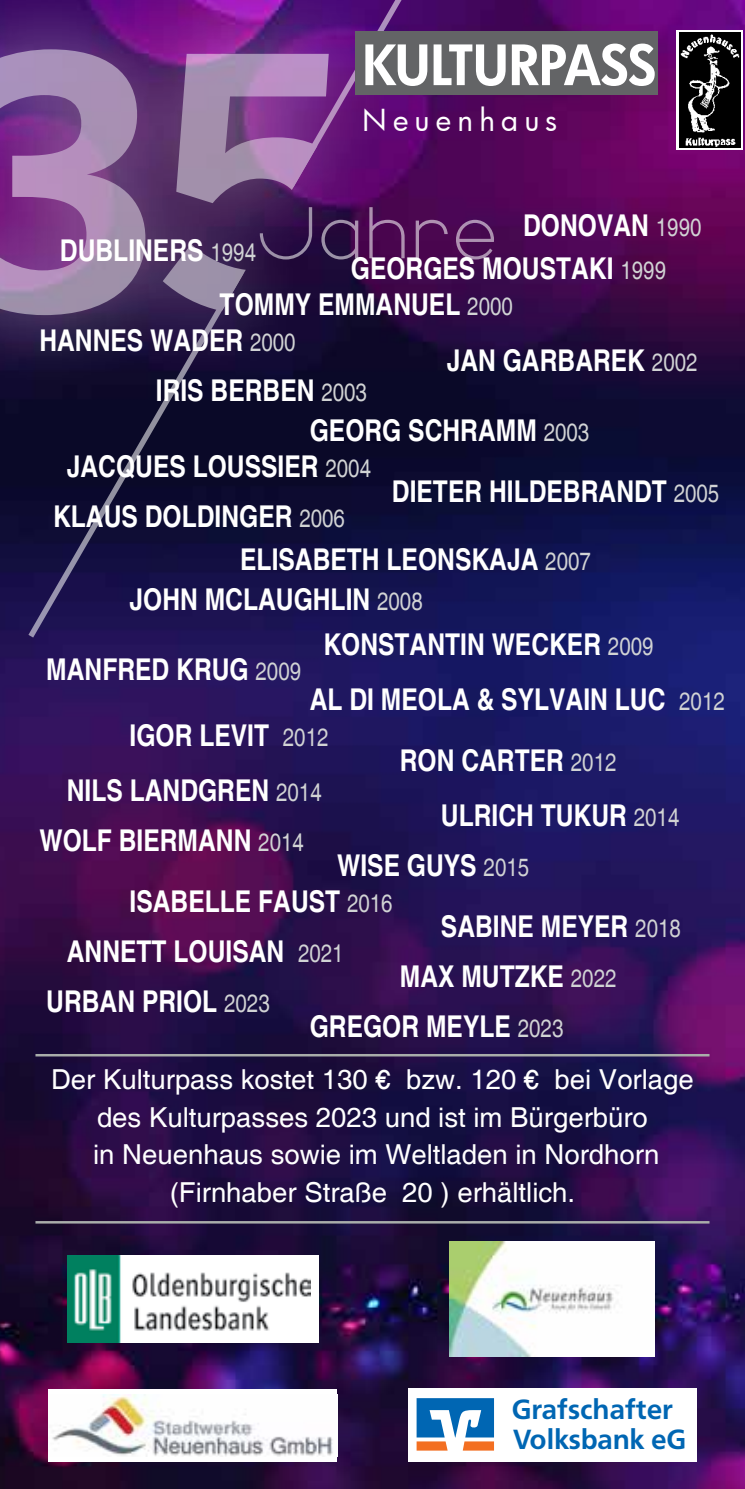
<style>
.page{position:relative;width:745px;height:1489px;background:#fff}
.page>*{position:absolute;margin:0;border:0;box-sizing:border-box;transform-origin:0 0}
.t1{font:800 54px "Futura";letter-spacing:-.005em;color:#fff}
.t2{font:700 condensed 30px/40px "Helvetica";color:#fff}
.t3{font:29.75px "Futura";letter-spacing:.21em;color:#fff}
.t4{font:27.5px/37.5px "Helvetica";color:#fff;text-align:center}
.t5{font:700 27.25px "Frutiger VR";color:#0066b3}
.s1{font-weight:400;font-size:25px;color:#d1d3d4}
</style>
<div class="page">
<img style="left:0;top:0;width:744px;height:1488px">
<hr style="left:35px;top:1053px;width:674px;height:3px;background:#a9adaa">
<hr style="left:35px;top:1220px;width:674px;height:3px;background:#a9adaa">
<div style="left:0;top:0;width:403px;height:392px;background:#fff;opacity:.75"></div>
<svg style="left:0;top:49px;width:328px;height:266px;background:#7e578d"></svg>
<svg style="left:283px;top:0;width:225px;height:193px;background:#621a75"></svg>
<svg style="left:23px;top:264px;width:225px;height:376px;background:#241d46"></svg>
<svg style="left:259px;top:207px;width:234px;height:52px;background:#4b1c58"></svg>
<div style="left:354px;top:31px;width:303px;height:63px;background:#636466"></div>
<svg style="left:675px;top:30px;width:67px;height:120px"></svg>
<img style="left:678px;top:33px;width:62px;height:114px">
<div style="left:48px;top:1389px;width:289px;height:72px;background:#fff"></div>
<img style="left:52px;top:1394px;width:281px;height:62px">
<div style="left:67px;top:1254px;width:251px;height:88px;background:#fff"></div>
<img style="left:67px;top:1254px;width:243px;height:88px">
<div style="left:407px;top:1387px;width:289px;height:73px;background:#fff"></div>
<svg style="left:416px;top:1398px;width:77px;height:52px"></svg>
<img style="left:449px;top:1241px;width:205px;height:115px">
<h1 class="t1" style="left:362px;top:29px;width:295px">KULTURPASS</h1>
<p class="t3" style="left:362px;top:100px;width:197px">Neuenhaus</p>
<p class="t2" style="left:60px;top:231px;width:197px">DUBLINERS <span class="s1">1994</span></p>
<p class="t2" style="left:522px;top:206px;width:180px">DONOVAN <span class="s1">1990</span></p>
<p class="t2" style="left:350px;top:248px;width:316px">GEORGES MOUSTAKI <span class="s1">1999</span></p>
<p class="t2" style="left:39px;top:284px;width:66px">T</p>
<p class="t2" style="left:234px;top:284px;width:103px">OMMY EMM</p>
<p class="t2" style="left:375px;top:284px;width:139px">ANUEL <span class="s1">2000</span></p>
<p class="t2" style="left:39px;top:320px;width:257px">HANNES WADER <span class="s1">2000</span></p>
<p class="t2" style="left:446px;top:340px;width:252px">JAN GARBAREK <span class="s1">2002</span></p>
<p class="t2" style="left:309px;top:370px;width:281px;text-indent:-154px">IRIS BERBEN <span class="s1">2003<br></span>GEORG SCHRAMM <span class="s1">2003</span></p>
<p class="t2" style="left:67px;top:446px;width:305px">JACQUES LOUSSIER <span class="s1">2004</span></p>
<p class="t2" style="left:391px;top:471px;width:329px">DIETER HILDEBRANDT <span class="s1">2005</span></p>
<p class="t2" style="left:53px;top:496px;width:293px">KLAUS DOLDINGER <span class="s1">2006</span></p>
<p class="t2" style="left:240px;top:539px;width:352px">ELISABETH LEONSKAJA <span class="s1">2007</span></p>
<p class="t2" style="left:129px;top:579px;width:294px">JOHN MCLAUGHLIN <span class="s1">2008</span></p>
<p class="t2" style="left:323px;top:624px;width:331px">KONSTANTIN WECKER <span class="s1">2009</span></p>
<p class="t2" style="left:39px;top:654px;width:263px;line-height:30px">MANFRED KRUG <span class="s1">2009<br></span>A</p>
<p class="t2" style="left:327px;top:679px;width:398px">L DI MEOLA &amp; SYLVAIN LUC <span class="s1">2012</span></p>
<p class="t2" style="left:39px;top:715px;width:40px">IG</p>
<p class="t2" style="left:155px;top:715px;width:174px">OR LEVIT <span class="s1">2012</span></p>
<p class="t2" style="left:67px;top:770px;width:256px">NILS LANDGREN <span class="s1">2014</span></p>
<p class="t2" style="left:39px;top:820px;width:266px">WOLF BIERMANN <span class="s1">2014</span></p>
<p class="t2" style="left:39px;top:740px;width:77px">R</p>
<p class="t2" style="left:417px;top:740px;width:200px">ON CARTER <span class="s1">2012</span></p>
<p class="t2" style="left:440px;top:795px;width:240px">ULRICH TUKUR <span class="s1">2014</span></p>
<p class="t2" style="left:337px;top:845px;width:193px">WISE GUYS <span class="s1">2015</span></p>
<p class="t2" style="left:39px;top:881px;width:49px">I</p>
<p class="t2" style="left:136px;top:881px;width:258px">SABELLE FAUST <span class="s1">2016</span></p>
<p class="t2" style="left:67px;top:931px;width:278px">ANNETT LOUISAN <span class="s1">2021</span></p>
<p class="t2" style="left:46px;top:981px;width:225px">URBAN PRIOL <span class="s1">2023</span></p>
<p class="t2" style="left:440px;top:906px;width:241px">SABINE MEYER <span class="s1">2018</span></p>
<p class="t2" style="left:399px;top:956px;width:218px">MAX MUTZKE <span class="s1">2022</span></p>
<p class="t2" style="left:309px;top:1006px;width:255px">GREGOR MEYLE <span class="s1">2023</span></p>
<p class="t4" style="left:51px;top:1061px;width:643px">Der Kulturpass kostet 130 € bzw. 120 € bei Vorlage des Kulturpasses 2023 und ist im Bürgerbüro<br>in Neuenhaus sowie im Weltladen in Nordhorn (Firnhaber Straße 20 ) erhältlich.</p>
<p class="t5" style="left:511px;top:1392px;width:162px">Grafschafter</p>
<p class="t5" style="left:513px;top:1422px;width:174px">Volksbank eG</p>
</div>
